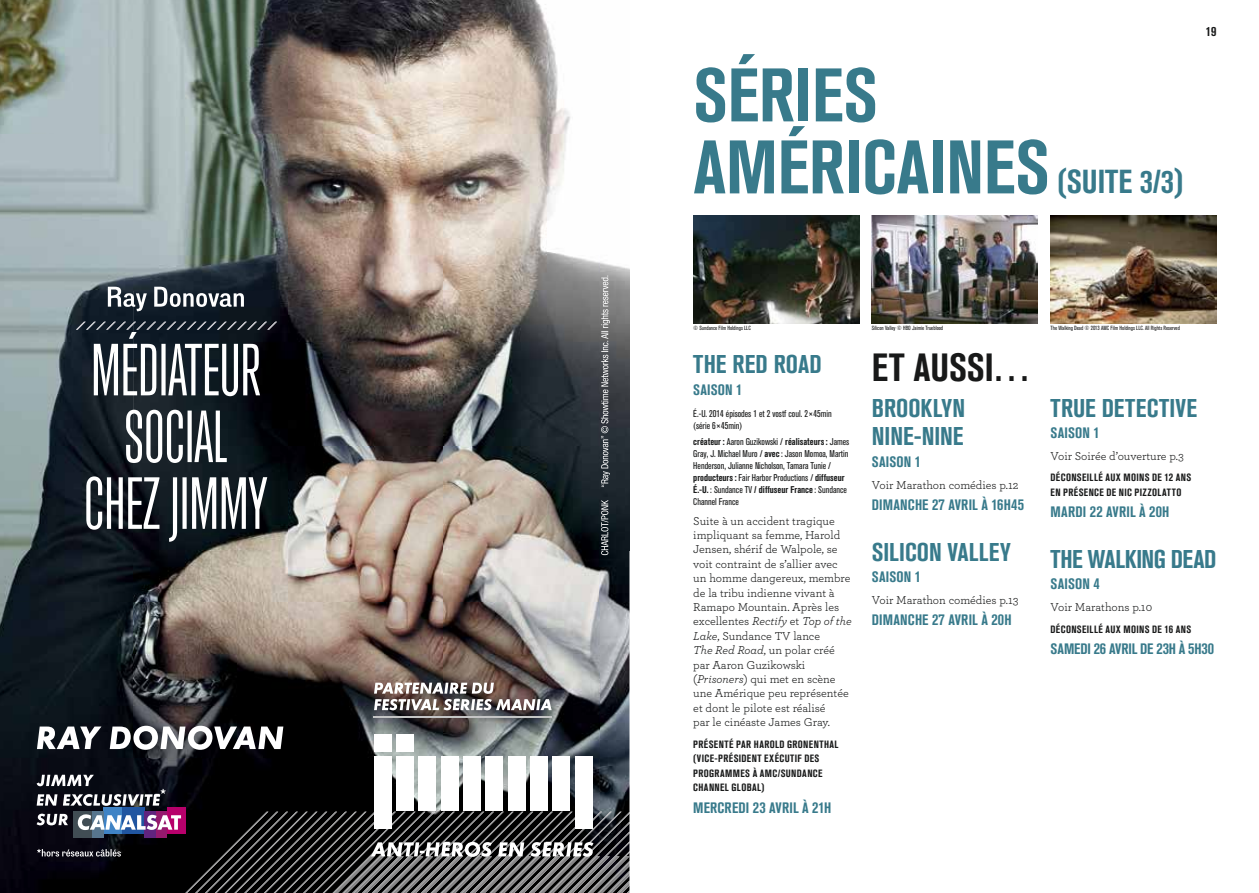
<style>
.page{position:relative;width:1259px;height:893px;background:#fff}
.page>*{position:absolute;margin:0;border:0;box-sizing:border-box;transform-origin:0 0}
.t1{font:700 condensed 75px/72px "Akzidenz Grotesk BQ";color:#387a8b}
.t2{font:700 condensed 39px "Akzidenz Grotesk MG";color:#181919}
.t3{font:700 condensed 33px "Akzidenz Grotesk BQ";color:#387a8b}
.t4{font:700 condensed 25.5px/28.8px "Akzidenz Grotesk MG";color:#387a8b}
.t5{font:700 condensed 15px "Akzidenz Grotesk MG";letter-spacing:.01em;color:#387a8b}
.t6{font:700 condensed 13.5px "Akzidenz Grotesk BQ";color:#181919}
.t7{font:12px/14.4px "Archer";color:#181919}
.t8{font:700 condensed 10.5px/14.4px "Akzidenz Grotesk MG";letter-spacing:.035em;color:#181919}
.t9{font:condensed 9.75px/12px "Akzidenz Grotesk BQ";color:#181919}
.t10{font:condensed 6px "Akzidenz Grotesk BQ";color:#181919}
.s1{font-weight:700}
.s2{font-style:italic}
</style>
<div class="page">
<img style="left:693px;top:215px;width:166px;height:108px">
<img style="left:1050px;top:215px;width:166px;height:108px">
<img style="left:872px;top:215px;width:165px;height:108px">
<img style="left:0;top:0;width:629px;height:893px">
<svg style="left:108px;top:287px;width:136px;height:24px"></svg>
<svg style="left:76px;top:322px;width:201px;height:74px"></svg>
<svg style="left:126px;top:410px;width:101px;height:53px"></svg>
<svg style="left:86px;top:476px;width:181px;height:66px"></svg>
<img style="left:185px;top:812px;width:10px;height:81px">
<img style="left:195px;top:812px;width:10px;height:81px">
<img style="left:205px;top:812px;width:10px;height:81px">
<img style="left:215px;top:812px;width:10px;height:81px">
<img style="left:225px;top:812px;width:9px;height:81px">
<img style="left:234px;top:812px;width:10px;height:81px">
<img style="left:244px;top:812px;width:10px;height:81px">
<img style="left:254px;top:812px;width:10px;height:81px">
<img style="left:264px;top:812px;width:10px;height:81px">
<img style="left:274px;top:812px;width:9px;height:81px">
<img style="left:283px;top:812px;width:10px;height:81px">
<img style="left:293px;top:812px;width:10px;height:81px">
<img style="left:303px;top:812px;width:10px;height:81px">
<img style="left:313px;top:812px;width:10px;height:81px">
<img style="left:323px;top:812px;width:9px;height:81px">
<img style="left:332px;top:812px;width:10px;height:81px">
<img style="left:334px;top:856px;width:8px;height:37px">
<img style="left:342px;top:812px;width:10px;height:81px">
<img style="left:344px;top:856px;width:8px;height:37px">
<img style="left:352px;top:812px;width:10px;height:81px">
<img style="left:354px;top:856px;width:8px;height:37px">
<img style="left:362px;top:812px;width:10px;height:81px">
<img style="left:364px;top:856px;width:8px;height:37px">
<img style="left:372px;top:812px;width:9px;height:81px">
<img style="left:381px;top:829px;width:10px;height:64px">
<img style="left:391px;top:812px;width:10px;height:81px">
<img style="left:393px;top:857px;width:8px;height:36px">
<img style="left:401px;top:812px;width:10px;height:81px">
<img style="left:411px;top:812px;width:10px;height:81px">
<img style="left:413px;top:857px;width:8px;height:36px">
<img style="left:421px;top:812px;width:9px;height:81px">
<img style="left:422px;top:857px;width:8px;height:36px">
<img style="left:430px;top:812px;width:10px;height:81px">
<img style="left:440px;top:812px;width:10px;height:81px">
<img style="left:442px;top:857px;width:8px;height:36px">
<img style="left:450px;top:812px;width:10px;height:81px">
<img style="left:452px;top:857px;width:8px;height:36px">
<img style="left:460px;top:812px;width:10px;height:81px">
<img style="left:462px;top:857px;width:8px;height:36px">
<img style="left:470px;top:812px;width:10px;height:81px">
<img style="left:480px;top:812px;width:9px;height:81px">
<img style="left:481px;top:857px;width:8px;height:36px">
<img style="left:489px;top:812px;width:10px;height:81px">
<img style="left:499px;top:812px;width:10px;height:81px">
<img style="left:501px;top:857px;width:8px;height:36px">
<img style="left:509px;top:812px;width:10px;height:81px">
<img style="left:511px;top:857px;width:8px;height:36px">
<img style="left:519px;top:812px;width:10px;height:81px">
<img style="left:529px;top:812px;width:9px;height:81px">
<img style="left:530px;top:857px;width:8px;height:36px">
<img style="left:538px;top:812px;width:10px;height:81px">
<img style="left:540px;top:857px;width:8px;height:36px">
<img style="left:548px;top:812px;width:81px;height:81px">
<img style="left:558px;top:822px;width:71px;height:71px">
<img style="left:560px;top:857px;width:8px;height:36px">
<img style="left:568px;top:831px;width:61px;height:62px">
<img style="left:570px;top:857px;width:8px;height:36px">
<img style="left:578px;top:841px;width:51px;height:52px">
<img style="left:579px;top:857px;width:8px;height:36px">
<img style="left:587px;top:851px;width:42px;height:42px">
<img style="left:626px;top:856px;width:3px;height:5px">
<img style="left:589px;top:856px;width:37px;height:37px">
<img style="left:597px;top:861px;width:32px;height:32px">
<img style="left:599px;top:863px;width:30px;height:30px">
<img style="left:607px;top:871px;width:22px;height:22px">
<img style="left:609px;top:872px;width:20px;height:21px">
<img style="left:615px;top:879px;width:14px;height:14px">
<div style="left:373px;top:756px;width:18px;height:73px;background:#fff"></div>
<div style="left:396px;top:756px;width:18px;height:55px;background:#fff"></div>
<div style="left:418px;top:756px;width:18px;height:55px;background:#fff"></div>
<div style="left:441px;top:756px;width:17px;height:55px;background:#fff"></div>
<div style="left:463px;top:756px;width:18px;height:55px;background:#fff"></div>
<div style="left:485px;top:756px;width:18px;height:55px;background:#fff"></div>
<div style="left:508px;top:756px;width:18px;height:55px;background:#fff"></div>
<div style="left:530px;top:756px;width:18px;height:55px;background:#fff"></div>
<div style="left:575px;top:756px;width:18px;height:73px;background:#fff"></div>
<div style="left:552px;top:756px;width:18px;height:55px;background:#fff"></div>
<div style="left:373px;top:734px;width:18px;height:18px;background:#fff"></div>
<div style="left:396px;top:734px;width:18px;height:18px;background:#fff"></div>
<svg style="left:371px;top:842px;width:222px;height:15px"></svg>
<svg style="left:601px;top:276px;width:9px;height:279px;background:#6b6f72"></svg>
<hr style="left:373px;top:716px;width:179px;height:1px;background:#c4c5c5">
<svg style="left:374px;top:683px;width:177px;height:27px"></svg>
<div style="left:73px;top:811px;width:19px;height:27px;background:#414d54"></div>
<div style="left:122px;top:808px;width:22px;height:26px;background:#2055a0"></div>
<div style="left:103px;top:808px;width:19px;height:26px;background:#3f83c5"></div>
<div style="left:156px;top:811px;width:11px;height:27px;background:#95196d"></div>
<div style="left:167px;top:808px;width:18px;height:26px;background:#b7006b"></div>
<div style="left:92px;top:811px;width:11px;height:27px;background:#57758d"></div>
<div style="left:144px;top:811px;width:12px;height:27px;background:#60247e"></div>
<svg style="left:77px;top:814px;width:104px;height:16px"></svg>
<svg style="left:37px;top:775px;width:129px;height:31px"></svg>
<svg style="left:37px;top:814px;width:31px;height:11px"></svg>
<svg style="left:37px;top:849px;width:84px;height:7px"></svg>
<svg style="left:37px;top:726px;width:246px;height:24px"></svg>
<svg style="left:617px;top:880px;width:13px;height:13px"></svg>
<h1 class="t1" style="left:693px;top:59px;width:358px">SÉRIES<br>AMÉRICAINES</h1>
<h3 class="t3" style="left:1057px;top:163px;width:128px">(SUITE 3/3)</h3>
<p class="t6" style="left:1206px;top:24px;width:12px">19</p>
<p class="t10" style="left:693px;top:325px;width:59px">© Sundance Film Holdings LLC</p>
<p class="t10" style="left:872px;top:325px;width:73px">Silicon Valley © HBO Jaimie Trueblood</p>
<p class="t10" style="left:1050px;top:325px;width:131px">The Walking Dead © 2013 AMC Film Holdings LLC. All Rights Reserved</p>
<h2 class="t2" style="left:872px;top:345px;width:161px">ET AUSSI…</h2>
<h3 class="t4" style="left:872px;top:393px;width:95px">BROOKLYN<br>NINE-NINE</h3>
<p class="t5" style="left:872px;top:453px;width:51px">SAISON 1</p>
<p class="t7" style="left:872px;top:477px;width:148px">Voir Marathon comédies p.12</p>
<p class="t5" style="left:872px;top:496px;width:154px">DIMANCHE 27 AVRIL À 16H45</p>
<h3 class="t4" style="left:872px;top:537px;width:140px">SILICON VALLEY</h3>
<p class="t5" style="left:872px;top:568px;width:51px">SAISON 1</p>
<p class="t7" style="left:872px;top:592px;width:148px">Voir Marathon comédies p.13</p>
<p class="t5" style="left:872px;top:612px;width:141px">DIMANCHE 27 AVRIL À 20H</p>
<h3 class="t4" style="left:693px;top:350px;width:130px">THE RED ROAD</h3>
<p class="t5" style="left:693px;top:381px;width:51px">SAISON 1</p>
<p class="t9" style="left:693px;top:407px;width:140px">É.-U. 2014 épisodes 1 et 2 vostf coul. 2×45min (série 6×45min)</p>
<p class="t9" style="left:693px;top:436px;width:158px"><span class="s1">créateur:</span> Aaron Guzikowski / <span class="s1">réalisateurs:</span> James Gray, J. Michael Muro / <span class="s1">avec</span>: Jason Momoa, Martin Henderson, Julianne Nicholson, Tamara Tunie / <span class="s1">producteurs:</span> Fair Harbor Productions / <span class="s1">diffuseur É.-U.</span> : Sundance TV <span class="s1">/ diffuseur France</span>: Sundance Channel France</p>
<p class="t7" style="left:693px;top:513px;width:160px">Suite à un accident tragique impliquant sa femme, Harold<br>Jensen, shérif de Walpole, se voit contraint de s’allier avec un homme dangereux, membre de la tribu indienne vivant à<br>Ramapo Mountain. Après les excellentes <span class="s2">Rectify</span> et <span class="s2">Top of the<br>Lake</span>, Sundance TV lance<br><span class="s2">The Red Road</span>, un polar créé par Aaron Guzikowski (<span class="s2">Prisoners</span>) qui met en scène une Amérique peu représentée et dont le pilote est réalisé<br>par le cinéaste James Gray.</p>
<p class="t8" style="left:693px;top:737px;width:147px">PRÉSENTÉ PAR HAROLD GRONENTHAL (VICE-PRÉSIDENT EXÉCUTIF DES<br>PROGRAMMES À AMC/SUNDANCE<br>CHANNEL GLOBAL)</p>
<p class="t5" style="left:693px;top:799px;width:140px">MERCREDI 23 AVRIL À 21H</p>
<h3 class="t4" style="left:1050px;top:393px;width:148px">TRUE DETECTIVE</h3>
<p class="t5" style="left:1050px;top:424px;width:51px">SAISON 1</p>
<p class="t7" style="left:1050px;top:448px;width:135px">Voir Soirée d’ouverture p.3</p>
<p class="t8" style="left:1050px;top:471px;width:142px">DÉCONSEILLÉ AUX MOINS DE 12 ANS<br>EN PRÉSENCE DE NIC PIZZOLATTO</p>
<p class="t5" style="left:1050px;top:504px;width:120px">MARDI 22 AVRIL À 20H</p>
<h3 class="t4" style="left:1050px;top:544px;width:167px">THE WALKING DEAD</h3>
<p class="t5" style="left:1050px;top:576px;width:51px">SAISON 4</p>
<p class="t7" style="left:1050px;top:599px;width:103px">Voir Marathons p.10</p>
<p class="t8" style="left:1050px;top:622px;width:142px">DÉCONSEILLÉ AUX MOINS DE 16 ANS</p>
<p class="t5" style="left:1050px;top:640px;width:165px">SAMEDI 26 AVRIL DE 23H À 5H30</p>
</div>
